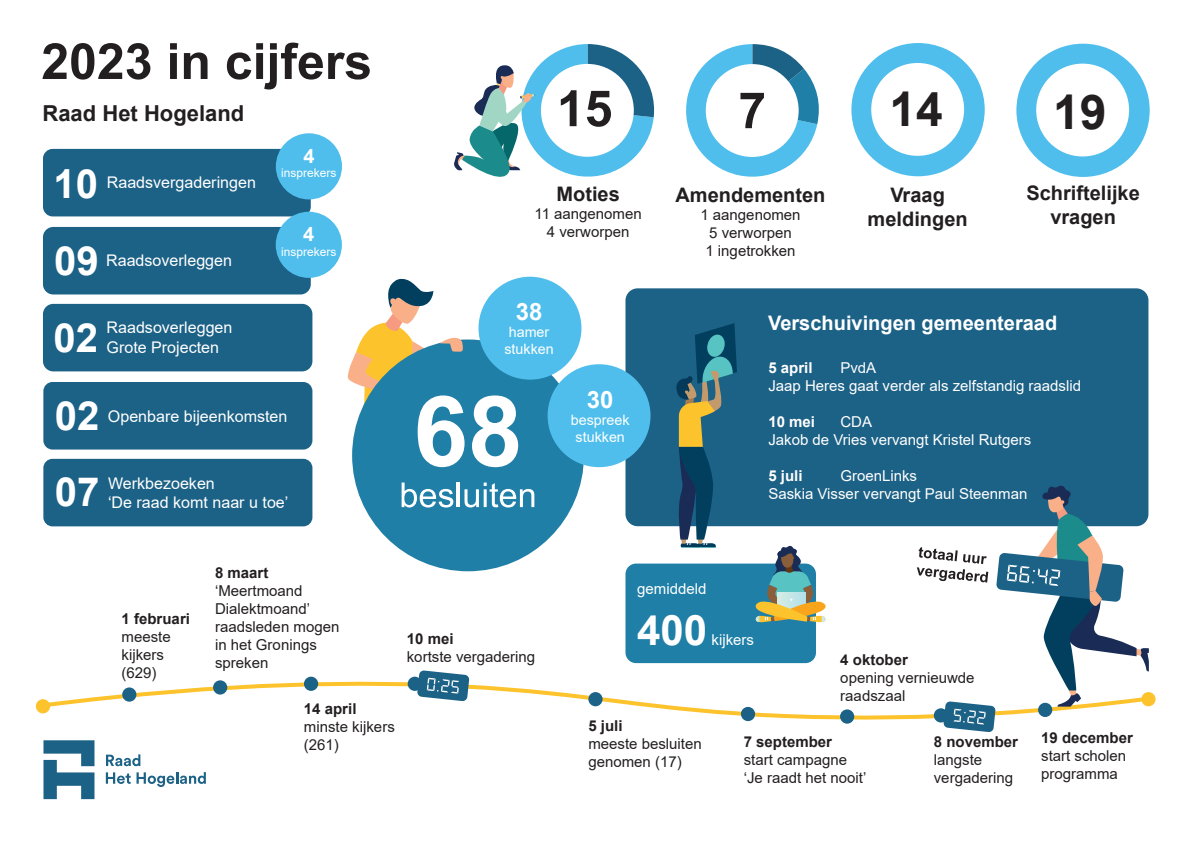
<style>
.page{position:relative;width:1191px;height:842px;background:#fff}
.page>*{position:absolute;margin:0;border:0;box-sizing:border-box;transform-origin:0 0}
.t1{font:700 48px "Arial";color:#231f20}
.t2{font:700 42px "Arial";color:#fff}
.t3{font:700 40.2px "Arial";color:#fff}
.t4{font:700 23.9px "Arial";color:#fff}
.t5{font:700 22px "Arial";color:#231f20}
.t6{font:700 20px/24px "Arial";color:#231f20;text-align:center}
.t7{font:700 20px "Arial";color:#fff}
.t8{font:16.1px "Arial";color:#fff}
.t9{font:15px/18px "Arial";color:#231f20}
.t10{font:15px/18px "Arial";color:#fff}
.t11{font:700 15px "Arial";color:#231f20}
.t12{font:700 15px "Arial";color:#fff}
.t13{font:14.3px/17.2px "Arial";color:#fff;text-align:center}
.t14{font:12px "Arial";color:#fff}
</style>
<div class="page">
<div style="left:625px;top:564px;width:191px;height:99px;background:#1f7fa7;border-radius:11px"></div>
<div style="left:625px;top:288px;width:523px;height:238px;background:#1c6186;border-radius:12px"></div>
<svg style="left:43px;top:43px;width:107px;height:37px"></svg>
<svg style="left:170px;top:43px;width:7px;height:36px"></svg>
<svg style="left:184px;top:52px;width:23px;height:27px"></svg>
<svg style="left:227px;top:43px;width:143px;height:47px"></svg>
<svg style="left:38px;top:681px;width:1115px;height:42px"></svg>
<div style="left:588px;top:692px;width:14px;height:14px;background:#1c6186;border-radius:50%"></div>
<div style="left:36px;top:699px;width:14px;height:14px;background:#fdc32d;border-radius:50%"></div>
<div style="left:1141px;top:692px;width:14px;height:14px;background:#fdc32d;border-radius:50%"></div>
<div style="left:304px;top:677px;width:14px;height:14px;background:#1c6186;border-radius:50%"></div>
<div style="left:840px;top:709px;width:14px;height:15px;background:#1c6186;border-radius:50%"></div>
<div style="left:122px;top:687px;width:14px;height:15px;background:#1c6186;border-radius:50%"></div>
<div style="left:408px;top:677px;width:14px;height:14px;background:#1c6186;border-radius:50%"></div>
<svg style="left:675px;top:323px;width:62px;height:225px"></svg>
<svg style="left:106px;top:754px;width:34px;height:12px"></svg>
<svg style="left:106px;top:772px;width:100px;height:15px"></svg>
<svg style="left:43px;top:740px;width:51px;height:59px"></svg>
<div style="left:213px;top:680px;width:14px;height:14px;background:#1c6186;border-radius:50%"></div>
<div style="left:741px;top:707px;width:14px;height:14px;background:#1c6186;border-radius:50%"></div>
<div style="left:1016px;top:44px;width:133px;height:133px;background:#4fbeec;border-radius:50%"></div>
<div style="left:1036px;top:64px;width:93px;height:92px;background:#fff;border-radius:50%"></div>
<div style="left:851px;top:43px;width:133px;height:133px;background:#4fbeec;border-radius:50%"></div>
<div style="left:871px;top:63px;width:93px;height:93px;background:#fff;border-radius:50%"></div>
<svg style="left:686px;top:44px;width:133px;height:133px"></svg>
<svg style="left:454px;top:44px;width:200px;height:133px"></svg>
<div style="left:352px;top:339px;width:232px;height:232px;background:#1f7fa7;border-radius:50%"></div>
<svg style="left:472px;top:395px;width:46px;height:72px"></svg>
<svg style="left:401px;top:482px;width:52px;height:25px"></svg>
<hr style="left:457px;top:482px;width:3px;height:25px;background:#fff">
<svg style="left:464px;top:482px;width:70px;height:25px"></svg>
<svg style="left:348px;top:278px;width:116px;height:189px"></svg>
<div style="left:478px;top:277px;width:103px;height:103px;background:#4fbeec;border-radius:50%"></div>
<div style="left:547px;top:364px;width:103px;height:103px;background:#4fbeec;border-radius:50%"></div>
<div style="left:43px;top:227px;width:268px;height:67px;background:#1c6186;border-radius:10px"></div>
<div style="left:43px;top:304px;width:269px;height:67px;background:#1c6186;border-radius:10px"></div>
<div style="left:43px;top:149px;width:268px;height:67px;background:#1c6186;border-radius:10px"></div>
<div style="left:43px;top:382px;width:269px;height:67px;background:#1c6186;border-radius:9px"></div>
<div style="left:43px;top:459px;width:269px;height:67px;background:#1c6186;border-radius:9px"></div>
<div style="left:276px;top:212px;width:66px;height:66px;background:#4fbeec;border-radius:50%"></div>
<div style="left:276px;top:133px;width:66px;height:66px;background:#4fbeec;border-radius:50%"></div>
<svg style="left:417px;top:670px;width:52px;height:31px"></svg>
<svg style="left:916px;top:485px;width:232px;height:247px"></svg>
<svg style="left:751px;top:545px;width:75px;height:78px"></svg>
<h3 class="t5" style="left:43px;top:97px;width:203px">Raad Het Hogeland</h3>
<h3 class="t3" style="left:54px;top:155px;width:46px">10</h3>
<p class="t8" style="left:107px;top:172px;width:151px">Raadsvergaderingen</p>
<h3 class="t3" style="left:54px;top:233px;width:46px">09</h3>
<p class="t8" style="left:106px;top:250px;width:127px">Raadsoverleggen</p>
<h3 class="t3" style="left:53px;top:309px;width:46px">02</h3>
<p class="t8" style="left:107px;top:317px;width:127px">Raadsoverleggen</p>
<p class="t8" style="left:107px;top:336px;width:114px">Grote Projecten</p>
<h3 class="t7" style="left:303px;top:142px;width:13px">4</h3>
<p class="t14" style="left:281px;top:165px;width:57px">insprekers</p>
<h3 class="t7" style="left:303px;top:220px;width:13px">4</h3>
<p class="t14" style="left:281px;top:243px;width:57px">insprekers</p>
<h3 class="t3" style="left:55px;top:388px;width:46px">02</h3>
<p class="t8" style="left:108px;top:405px;width:181px">Openbare bijeenkomsten</p>
<h3 class="t3" style="left:55px;top:464px;width:46px">07</h3>
<p class="t8" style="left:108px;top:472px;width:108px">Werkbezoeken</p>
<p class="t8" style="left:108px;top:491px;width:182px">‘De raad komt naar u toe’</p>
<h3 class="t6" style="left:556px;top:182px;width:65px">Moties</h3>
<p class="t9" style="left:534px;top:205px;width:109px;text-align:center">11 aangenomen<br>4 verworpen</p>
<h3 class="t4" style="left:516px;top:294px;width:28px">38</h3>
<p class="t13" style="left:504px;top:323px;width:51px">hamer stukken</p>
<h3 class="t4" style="left:587px;top:382px;width:28px">30</h3>
<p class="t13" style="left:571px;top:411px;width:60px">bespreek stukken</p>
<h3 class="t6" style="left:675px;top:183px;width:152px">Amendementen</h3>
<p class="t9" style="left:700px;top:205px;width:102px;text-align:center">1 aangenomen<br>5 verworpen<br>1 ingetrokken</p>
<h1 class="t1" style="left:889px;top:75px;width:55px">14</h1>
<h1 class="t1" style="left:1053px;top:78px;width:55px">19</h1>
<h3 class="t6" style="left:867px;top:183px;width:102px">Vraag meldingen</h3>
<h3 class="t6" style="left:1026px;top:182px;width:115px">Schriftelijke vragen</h3>
<h3 class="t7" style="left:768px;top:309px;width:290px">Verschuivingen gemeenteraad</h3>
<p class="t12" style="left:768px;top:357px;width:46px">5 april</p>
<p class="t10" style="left:768px;top:359px;width:314px;text-indent:72px">PvdA<br>Jaap Heres gaat verder als zelfstandig raadslid</p>
<p class="t12" style="left:768px;top:411px;width:48px">10 mei</p>
<p class="t10" style="left:768px;top:413px;width:264px;text-indent:72px">CDA<br>Jakob de Vries vervangt Kristel Rutgers</p>
<p class="t12" style="left:768px;top:465px;width:36px">5 juli</p>
<p class="t10" style="left:768px;top:467px;width:261px;text-indent:72px">GroenLinks<br>Saskia Visser vervangt Paul Steenman</p>
<p class="t11" style="left:122px;top:608px;width:70px">1 februari</p>
<p class="t9" style="left:122px;top:628px;width:51px">meeste kijkers (629)</p>
<p class="t11" style="left:215px;top:562px;width:55px">8 maart</p>
<p class="t9" style="left:215px;top:582px;width:126px">‘Meertmoand<br>Dialektmoand’ raadsleden mogen in het Gronings spreken</p>
<p class="t11" style="left:304px;top:698px;width:54px">14 april</p>
<p class="t9" style="left:304px;top:717px;width:92px">minste kijkers (261)</p>
<p class="t11" style="left:407px;top:628px;width:48px">10 mei</p>
<p class="t9" style="left:407px;top:648px;width:130px">kortste vergadering</p>
<p class="t10" style="left:637px;top:580px;width:71px">gemiddeld</p>
<h2 class="t2" style="left:637px;top:600px;width:72px">400</h2>
<p class="t10" style="left:711px;top:630px;width:44px">kijkers</p>
<p class="t11" style="left:588px;top:716px;width:36px">5 juli</p>
<p class="t9" style="left:588px;top:735px;width:115px">meeste besluiten genomen (17)</p>
<p class="t11" style="left:840px;top:649px;width:69px">4 oktober</p>
<p class="t9" style="left:840px;top:669px;width:136px">opening vernieuwde raadszaal</p>
<p class="t11" style="left:933px;top:731px;width:86px">8 november</p>
<p class="t9" style="left:933px;top:751px;width:81px">langste vergadering</p>
<p class="t11" style="left:743px;top:731px;width:90px">7 september</p>
<p class="t9" style="left:743px;top:751px;width:124px">start campagne ‘Je raadt het nooit’</p>
<p class="t11" style="left:1041px;top:727px;width:93px">19 december</p>
<p class="t9" style="left:1041px;top:747px;width:87px">start scholen programma</p>
</div>
